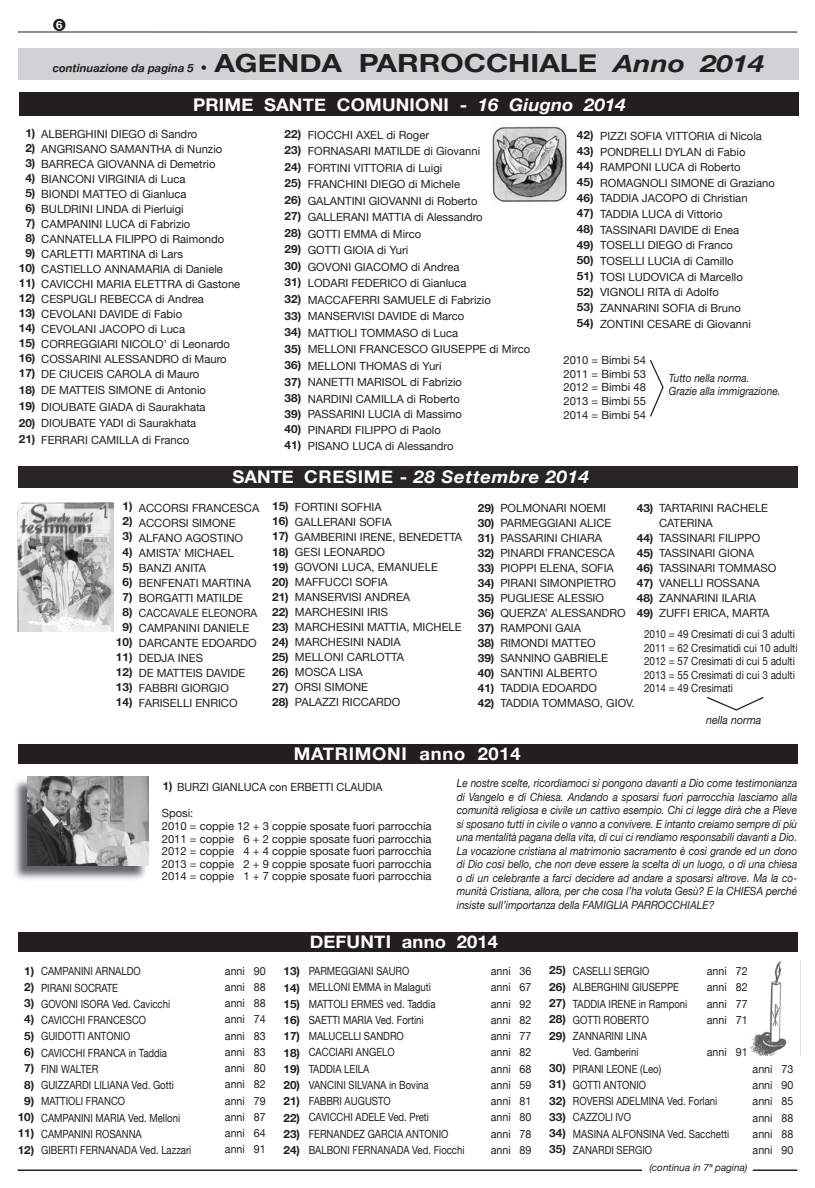
<style>
.page{position:relative;width:815px;height:1188px;background:#fff}
.page>*{position:absolute;margin:0;border:0;box-sizing:border-box;transform-origin:0 0}
.t1{font:700 17.5px "Helvetica Neue";letter-spacing:.01em;color:#fff;scale:1.05 1}
.t2{font:italic 700 17.5px "Helvetica Neue";letter-spacing:.04em;color:#fff;scale:1.05 1}
.t3{font:700 17.5px "Helvetica Neue";letter-spacing:.04em;color:#fff;scale:1.05 1}
.t4{font:11.25px/15px "Helvetica Neue";color:#231f20}
.t5{font:italic 11.25px/13.5px "Helvetica Neue";color:#231f20;scale:.9 1}
.t6{font:11.25px/16.2px "Helvetica Neue";color:#231f20;scale:.85 1}
.t7{font:700 11.25px/15px "Helvetica Neue";color:#231f20;text-align:justify;scale:1.05 1}
.t8{font:11.25px/16.2px "Helvetica Neue";color:#231f20;text-align:justify;scale:.95 1}
.t9{font:11.25px/13.5px "Helvetica Neue";color:#231f20;scale:.88 1}
.t10{font:italic 700 11.25px "Helvetica Neue";color:#231f20}
.t11{font:11.25px "Helvetica Neue";color:#231f20;scale:.96 1}
.t12{font:italic 11.25px "Helvetica Neue";color:#231f20;scale:.95 1}
.t13{font:700 11.25px "Helvetica Neue";color:#fff}
.t14{font:italic 10px "Helvetica Neue";color:#231f20}
.s1{font-size:12.5px}
.s2{font-style:normal;font-size:25px}
.s3{font-size:23.75px}
.s4{font-style:italic}
.s5{font-style:normal}
.s6{font-weight:700}
</style>
<div class="page">
<div style="left:53px;top:19px;width:12px;height:12px;background:#231f20;border-radius:50%"></div>
<hr style="left:18px;top:32px;width:779px;height:1px;background:#231f20">
<div style="left:18px;top:931px;width:779px;height:19px;background:#231f20"></div>
<div style="left:19px;top:93px;width:779px;height:23px;background:#231f20"></div>
<div style="left:18px;top:465px;width:779px;height:22px;background:#282526"></div>
<div style="left:18px;top:48px;width:780px;height:31px;background:#d1d2d4"></div>
<img style="left:492px;top:126px;width:75px;height:76px">
<svg style="left:650px;top:360px;width:14px;height:57px"></svg>
<img style="left:18px;top:502px;width:95px;height:129px">
<div style="left:18px;top:744px;width:779px;height:19px;background:#231f20"></div>
<img style="left:14px;top:777px;width:134px;height:102px">
<img style="left:28px;top:776px;width:120px;height:88px">
<svg style="left:707px;top:697px;width:57px;height:14px"></svg>
<img style="left:750px;top:960px;width:51px;height:94px">
<hr style="left:753px;top:1169px;width:44px;height:1px;background:#231f20">
<hr style="left:18px;top:1169px;width:624px;height:1px;background:#231f20">
<p class="t13" style="left:56px;top:18px;width:8px">6</p>
<p class="t10" style="left:53px;top:61px;width:713px">continuazione da pagina 5 <span class="s1">•</span> <span class="s2">AGENDA PARROCCHIALE</span> <span class="s3">Anno 2014</span></p>
<h1 class="t1" style="left:193px;top:94px;width:414px">PRIME SANTE COMUNIONI - <span class="s4">16 Giugno 2014</span></h1>
<p class="t7" style="left:19px;top:125px;width:17px;text-align:center">1)<br>2)<br>3)<br>4)<br>5)<br>6)<br>7)<br>8)<br>9)<br>10)<br>11)<br>12)<br>13)<br>14)<br>15)<br>16)<br>17)</p>
<p class="t7" style="left:19px;top:381px;width:17px;line-height:16.5px">18)<br>19)<br>20)<br>21)</p>
<p class="t4" style="left:41px;top:126px;width:201px">ALBERGHINI DIEGO di Sandro<br>ANGRISANO SAMANTHA di Nunzio<br>BARRECA GIOVANNA di Demetrio<br>BIANCONI VIRGINIA di Luca<br>BIONDI MATTEO di Gianluca<br>BULDRINI LINDA di Pierluigi<br>CAMPANINI LUCA di Fabrizio<br>CANNATELLA FILIPPO di Raimondo<br>CARLETTI MARTINA di Lars<br>CASTIELLO ANNAMARIA di Daniele<br>CAVICCHI MARIA ELETTRA di Gastone<br>CESPUGLI REBECCA di Andrea<br>CEVOLANI DAVIDE di Fabio<br>CEVOLANI JACOPO di Luca<br>CORREGGIARI NICOLO’ di Leonardo<br>COSSARINI ALESSANDRO di Mauro<br>DE CIUCEIS CAROLA di Mauro</p>
<p class="t4" style="left:41px;top:382px;width:166px;line-height:16.5px">DE MATTEIS SIMONE di Antonio<br>DIOUBATE GIADA di Saurakhata<br>DIOUBATE YADI di Saurakhata<br>FERRARI CAMILLA di Franco</p>
<p class="t7" style="left:285px;top:125px;width:17px;line-height:16.4px">22)<br>23)<br>24)<br>25)<br>26)<br>27)<br>28)<br>29)<br>30)<br>31)<br>32)<br>33)<br>34)<br>35)<br>36)<br>37)<br>38)<br>39)<br>40)<br>41)</p>
<p class="t4" style="left:308px;top:126px;width:224px;line-height:16.4px">FIOCCHI AXEL di Roger<br>FORNASARI MATILDE di Giovanni<br>FORTINI VITTORIA di Luigi<br>FRANCHINI DIEGO di Michele<br>GALANTINI GIOVANNI di Roberto<br>GALLERANI MATTIA di Alessandro<br>GOTTI EMMA di Mirco<br>GOTTI GIOIA di Yuri<br>GOVONI GIACOMO di Andrea<br>LODARI FEDERICO di Gianluca<br>MACCAFERRI SAMUELE di Fabrizio<br>MANSERVISI DAVIDE di Marco<br>MATTIOLI TOMMASO di Luca<br>MELLONI FRANCESCO GIUSEPPE di Mirco<br>MELLONI THOMAS di Yuri<br>NANETTI MARISOL di Fabrizio<br>NARDINI CAMILLA di Roberto<br>PASSARINI LUCIA di Massimo<br>PINARDI FILIPPO di Paolo<br>PISANO LUCA di Alessandro</p>
<p class="t7" style="left:577px;top:127px;width:17px;line-height:15.6px">42)<br>43)<br>44)<br>45)<br>46)<br>47)<br>48)<br>49)<br>50)<br>51)<br>52)<br>53)<br>54)</p>
<p class="t4" style="left:600px;top:128px;width:176px;line-height:15.6px">PIZZI SOFIA VITTORIA di Nicola<br>PONDRELLI DYLAN di Fabio<br>RAMPONI LUCA di Roberto<br>ROMAGNOLI SIMONE di Graziano<br>TADDIA JACOPO di Christian<br>TADDIA LUCA di Vittorio<br>TASSINARI DAVIDE di Enea<br>TOSELLI DIEGO di Franco<br>TOSELLI LUCIA di Camillo<br>TOSI LUDOVICA di Marcello<br>VIGNOLI RITA di Adolfo<br>ZANNARINI SOFIA di Bruno<br>ZONTINI CESARE di Giovanni</p>
<h1 class="t2" style="left:233px;top:465px;width:341px"><span class="s5">SANTE CRESIME -</span> 28 Settembre 2014</h1>
<p class="t4" style="left:563px;top:353px;width:84px;line-height:13.5px;text-align:justify">2010 = Bimbi 54<br>2011 = Bimbi 53<br>2012 = Bimbi 48<br>2013 = Bimbi 55<br>2014 = Bimbi 54</p>
<p class="t5" style="left:669px;top:371px;width:126px;line-height:12.5px">Tutto nella norma.<br>Grazie alla immigrazione.</p>
<p class="t7" style="left:116px;top:498px;width:17px;text-align:center">1)<br>2)<br>3)<br>4)<br>5)<br>6)<br>7)<br>8)<br>9)<br>10)<br>11)<br>12)<br>13)<br>14)</p>
<p class="t4" style="left:139px;top:500px;width:122px">ACCORSI FRANCESCA<br>ACCORSI SIMONE<br>ALFANO AGOSTINO<br>AMISTA’ MICHAEL<br>BANZI ANITA<br>BENFENATI MARTINA<br>BORGATTI MATILDE<br>CACCAVALE ELEONORA<br>CAMPANINI DANIELE<br>DARCANTE EDOARDO<br>DEDJA INES<br>DE MATTEIS DAVIDE<br>FABBRI GIORGIO<br>FARISELLI ENRICO</p>
<p class="t7" style="left:272px;top:498px;width:17px">15)<br>16)<br>17)<br>18)<br>19)<br>20)<br>21)<br>22)<br>23)<br>24)<br>25)<br>26)<br>27)<br>28)</p>
<p class="t7" style="left:478px;top:500px;width:17px">29)<br>30)<br>31)<br>32)<br>33)<br>34)<br>35)<br>36)<br>37)<br>38)<br>39)<br>40)<br>41)<br>42)</p>
<p class="t7" style="left:637px;top:500px;width:17px">43)</p>
<p class="t4" style="left:295px;top:499px;width:169px">FORTINI SOFHIA<br>GALLERANI SOFIA<br>GAMBERINI IRENE, BENEDETTA<br>GESI LEONARDO<br>GOVONI LUCA, EMANUELE<br>MAFFUCCI SOFIA<br>MANSERVISI ANDREA<br>MARCHESINI IRIS<br>MARCHESINI MATTIA, MICHELE<br>MARCHESINI NADIA<br>MELLONI CARLOTTA<br>MOSCA LISA<br>ORSI SIMONE<br>PALAZZI RICCARDO</p>
<p class="t4" style="left:500px;top:500px;width:136px">POLMONARI NOEMI<br>PARMEGGIANI ALICE<br>PASSARINI CHIARA<br>PINARDI FRANCESCA<br>PIOPPI ELENA, SOFIA<br>PIRANI SIMONPIETRO<br>PUGLIESE ALESSIO<br>QUERZA’ ALESSANDRO<br>RAMPONI GAIA<br>RIMONDI MATTEO<br>SANNINO GABRIELE<br>SANTINI ALBERTO<br>TADDIA EDOARDO<br>TADDIA TOMMASO, GIOV.</p>
<p class="t4" style="left:659px;top:500px;width:119px">TARTARINI RACHELE<br>CATERINA<br>TASSINARI FILIPPO<br>TASSINARI GIONA<br>TASSINARI TOMMASO<br>VANELLI ROSSANA<br>ZANNARINI ILARIA<br>ZUFFI ERICA, MARTA</p>
<p class="t7" style="left:637px;top:530px;width:17px">44)<br>45)<br>46)<br>47)<br>48)<br>49)</p>
<p class="t9" style="left:644px;top:627px;width:176px">2010 = 49 Cresimati di cui 3 adulti<br>2011 = 62 Cresimatidi cui 10 adulti<br>2012 = 57 Cresimati di cui 5 adulti<br>2013 = 55 Cresimati di cui 3 adulti<br>2014 = 49 Cresimati</p>
<p class="t12" style="left:706px;top:712px;width:60px">nella norma</p>
<h1 class="t3" style="left:294px;top:743px;width:218px">MATRIMONI anno 2014</h1>
<p class="t11" style="left:163px;top:780px;width:230px"><span class="s6">1)</span> BURZI GIANLUCA con ERBETTI CLAUDIA</p>
<p class="t4" style="left:162px;top:806px;width:271px;line-height:12.5px">Sposi:<br>2010 = coppie 12 + 3 coppie sposate fuori parrocchia 2011 = coppie 6 + 2 coppie sposate fuori parrocchia 2012 = coppie 4 + 4 coppie sposate fuori parrocchia 2013 = coppie 2 + 9 coppie sposate fuori parrocchia 2014 = coppie 1 + 7 coppie sposate fuori parrocchia</p>
<p class="t5" style="left:457px;top:776px;width:380px;text-align:justify">Le nostre scelte, ricordiamoci si pongono davanti a Dio come testimonianza di Vangelo e di Chiesa. Andando a sposarsi fuori parrocchia lasciamo alla comunità religiosa e civile un cattivo esempio. Chi ci legge dirà che a Pieve si sposano tutti in civile o vanno a convivere. E intanto creiamo sempre di più una mentalità pagana della vita, di cui ci rendiamo responsabili davanti a Dio.<br>La vocazione cristiana al matrimonio sacramento è così grande ed un dono di Dio così bello, che non deve essere la scelta di un luogo, o di una chiesa o di un celebrante a farci decidere ad andare a sposarsi altrove. Ma la co&shy;munità Cristiana, allora, per che cosa l’ha voluta Gesù? E la CHIESA perché insiste sull’importanza della FAMIGLIA PARROCCHIALE?</p>
<p class="t7" style="left:18px;top:961px;width:17px;line-height:16.2px;text-align:center">1)<br>2)<br>3)<br>4)<br>5)<br>6)<br>7)<br>8)<br>9)<br>10)<br>11)<br>12)</p>
<p class="t6" style="left:41px;top:962px;width:178px">CAMPANINI ARNALDO<br>PIRANI SOCRATE<br>GOVONI ISORA Ved. Cavicchi<br>CAVICCHI FRANCESCO<br>GUIDOTTI ANTONIO<br>CAVICCHI FRANCA in Taddia<br>FINI WALTER<br>GUIZZARDI LILIANA Ved. Gotti<br>MATTIOLI FRANCO<br>CAMPANINI MARIA Ved. Melloni<br>CAMPANINI ROSANNA<br>GIBERTI FERNANADA Ved. Lazzari</p>
<p class="t8" style="left:225px;top:962px;width:44px">anni 90 anni 88 anni 88 anni 74 anni 83 anni 83 anni 80 anni 82 anni 79 anni 87 anni 64 anni 91</p>
<h1 class="t1" style="left:310px;top:930px;width:181px">DEFUNTI anno 2014</h1>
<p class="t7" style="left:283px;top:962px;width:17px;line-height:16.2px">13)<br>14)<br>15)<br>16)<br>17)<br>18)<br>19)<br>20)<br>21)<br>22)<br>23)<br>24)</p>
<p class="t6" style="left:309px;top:962px;width:185px">PARMEGGIANI SAURO<br>MELLONI EMMA in Malaguti<br>MATTOLI ERMES ved. Taddia<br>SAETTI MARIA Ved. Fortini<br>MALUCELLI SANDRO<br>CACCIARI ANGELO<br>TADDIA LEILA<br>VANCINI SILVANA in Bovina<br>FABBRI AUGUSTO<br>CAVICCHI ADELE Ved. Preti<br>FERNANDEZ GARCIA ANTONIO<br>BALBONI FERNANADA Ved. Fiocchi</p>
<p class="t7" style="left:549px;top:961px;width:17px;line-height:16.2px">25)<br>26)<br>27)<br>28)<br>29)</p>
<p class="t8" style="left:491px;top:962px;width:44px">anni 36 anni 67 anni 92 anni 82 anni 77 anni 82 anni 68 anni 59 anni 81 anni 80 anni 78 anni 89</p>
<p class="t6" style="left:573px;top:962px;width:185px">CASELLI SERGIO<br>ALBERGHINI GIUSEPPE<br>TADDIA IRENE in Ramponi<br>GOTTI ROBERTO<br>ZANNARINI LINA<br>Ved. Gamberini<br>PIRANI LEONE (Leo)<br>GOTTI ANTONIO<br>ROVERSI ADELMINA Ved. Forlani<br>CAZZOLI IVO<br>MASINA ALFONSINA Ved. Sacchetti<br>ZANARDI SERGIO</p>
<p class="t8" style="left:707px;top:962px;width:44px">anni 72 anni 82 anni 77 anni 71</p>
<p class="t8" style="left:707px;top:1043px;width:44px">anni 91</p>
<p class="t7" style="left:549px;top:1059px;width:17px;line-height:16.2px">30)<br>31)<br>32)<br>33)<br>34)<br>35)</p>
<p class="t8" style="left:753px;top:1060px;width:44px">anni 73 anni 90 anni 85 anni 88 anni 88 anni 90</p>
<p class="t14" style="left:649px;top:1160px;width:100px">(continua in 7ª pagina)</p>
</div>
